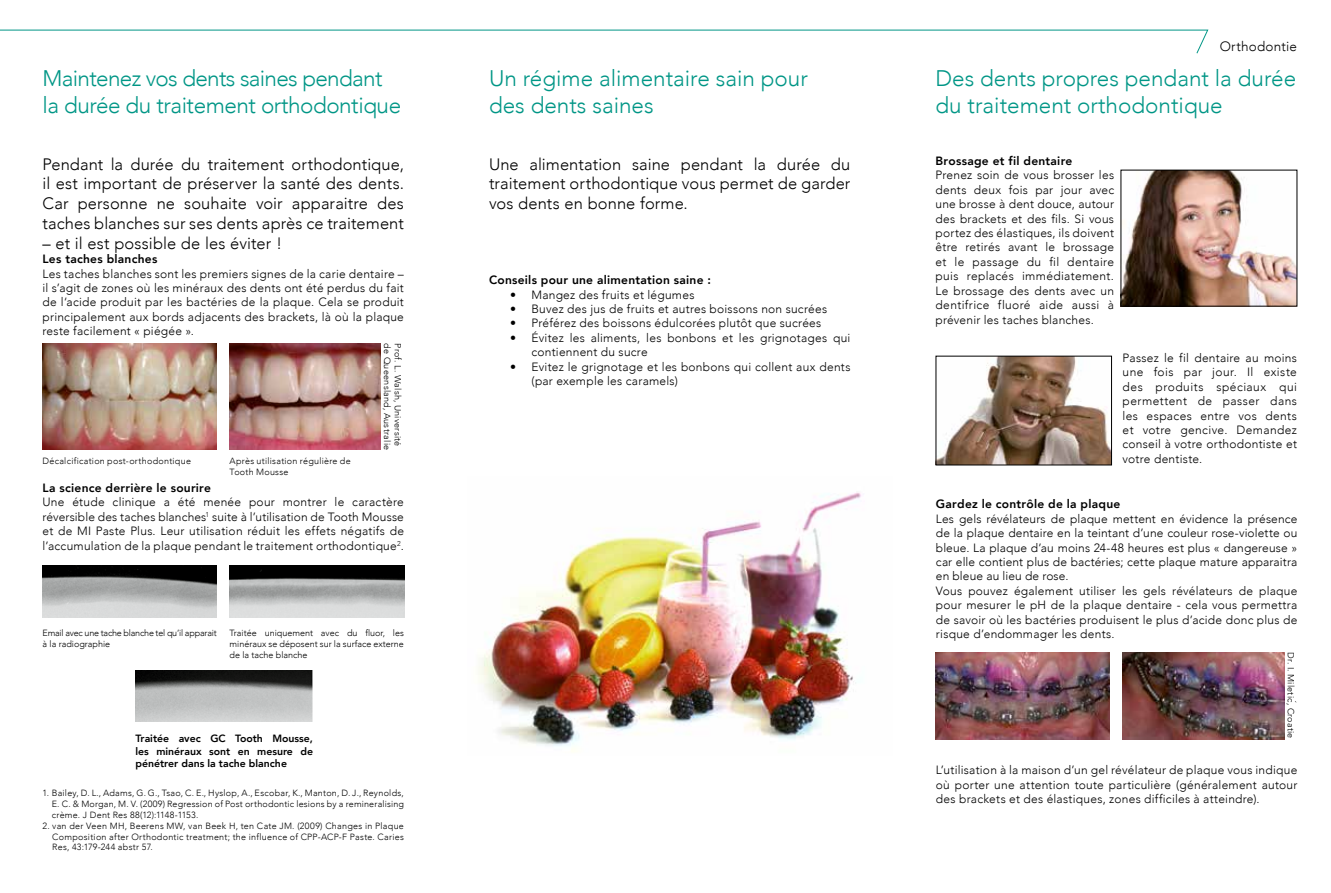
<style>
.page{position:relative;width:1331px;height:893px;background:#fff}
.page>*{position:absolute;margin:0;border:0;box-sizing:border-box;transform-origin:0 0}
.t1{font:300 22.5px/27px "Avenir";color:#009686}
.t2{font:300 22.5px/27px "Avenir";letter-spacing:-.025em;color:#009686}
.t3{font:300 16.5px/19.8px "Avenir";letter-spacing:.005em;color:#000;text-align:justify}
.t4{font:300 13.5px "Avenir";letter-spacing:.015em;color:#000}
.t5{font:300 12px/14.4px "Avenir";letter-spacing:.015em;color:#000;text-align:justify}
.t6{font:800 12px "Avenir";letter-spacing:.02em;color:#000}
.t7{font:800 10.5px/12.6px "Avenir";color:#000;text-align:justify}
.t8{font:300 9px/10.8px "Avenir";letter-spacing:.02em;color:#000;text-align:justify}
.t9{font:300 9px/10.8px "Avenir";letter-spacing:-.02em;color:#000}
</style>
<div class="page">
<img style="left:1122px;top:172px;width:173px;height:133px">
<div style="left:1120px;top:170px;width:177px;height:137px;border:1px solid #000"></div>
<img style="left:937px;top:358px;width:173px;height:105px">
<div style="left:935px;top:356px;width:177px;height:109px;border:1px solid #000"></div>
<img style="left:43px;top:343px;width:174px;height:106px">
<img style="left:43px;top:566px;width:174px;height:52px">
<img style="left:136px;top:670px;width:176px;height:52px">
<img style="left:230px;top:566px;width:175px;height:52px">
<img style="left:230px;top:343px;width:150px;height:106px">
<img style="left:935px;top:652px;width:175px;height:87px">
<img style="left:1123px;top:652px;width:161px;height:87px">
<img style="left:478px;top:492px;width:384px;height:260px">
<svg style="left:0;top:29px;width:1209px;height:25px"></svg>
<h1 class="t2" style="left:43px;top:65px;width:360px">Maintenez vos dents saines pendant la durée du traitement orthodontique</h1>
<h2 class="t3" style="left:43px;top:154px;width:363px">Pendant la durée du traitement orthodontique, il est important de préserver la santé des dents.<br>Car personne ne souhaite voir apparaitre des taches blanches sur ses dents après ce traitement</h2>
<h2 class="t3" style="left:43px;top:233px;width:241px">– et il est possible de les éviter !</h2>
<p class="t6" style="left:43px;top:250px;width:116px">Les taches blanches</p>
<p class="t5" style="left:43px;top:266px;width:363px">Les taches blanches sont les premiers signes de la carie dentaire – il s’agit de zones où les minéraux des dents ont été perdus du fait de l‘acide produit par les bactéries de la plaque. Cela se produit principalement aux bords adjacents des brackets, là où la plaque reste facilement « piégée ».</p>
<p class="t8" style="left:43px;top:455px;width:150px">Décalcification post-orthodontique</p>
<p class="t8" style="left:230px;top:455px;width:123px">Après utilisation régulière de<br>Tooth Mousse</p>
<p class="t8" style="left:393px;top:343px;width:108px;rotate:90deg">de Queensland, Australie</p>
<p class="t8" style="left:403px;top:343px;width:105px;rotate:90deg">Prof. L. Walsh, Université</p>
<p class="t6" style="left:43px;top:478px;width:170px">La science derrière le sourire</p>
<p class="t5" style="left:43px;top:495px;width:363px">Une étude clinique a été menée pour montrer le caractère réversible des taches blanches<sup>1</sup> suite à l’utilisation de Tooth Mousse et de MI Paste Plus. Leur utilisation réduit les effets négatifs de l’accumulation de la plaque pendant le traitement orthodontique<sup>2</sup>.</p>
<p class="t9" style="left:43px;top:628px;width:176px">Email avec une tache blanche tel qu’il apparait à la radiographie</p>
<p class="t8" style="left:230px;top:628px;width:176px">Traitée uniquement avec du fluor, les minéraux se déposent sur la surface externe de la tache blanche</p>
<p class="t7" style="left:136px;top:732px;width:179px">Traitée avec GC Tooth Mousse, les minéraux sont en mesure de pénétrer dans la tache blanche</p>
<p class="t8" style="left:52px;top:788px;width:354px;text-indent:-9px">1. Bailey, D. L., Adams, G. G., Tsao, C. E., Hyslop, A., Escobar, K., Manton, D. J., Reynolds, E. C. &amp; Morgan, M. V. (2009) Regression of Post orthodontic lesions by a remineralising crème. J Dent Res 88(12):1148-1153.</p>
<p class="t8" style="left:52px;top:820px;width:353px;text-indent:-10px">2. van der Veen MH, Beerens MW, van Beek H, ten Cate JM. (2009) Changes in Plaque Composition after Orthodontic treatment; the influence of CPP-ACP-F Paste. Caries Res, 43:179-244 abstr 57.</p>
<h1 class="t1" style="left:489px;top:65px;width:320px">Un régime alimentaire sain pour des dents saines</h1>
<h2 class="t3" style="left:489px;top:154px;width:363px">Une alimentation saine pendant la durée du traitement orthodontique vous permet de garder vos dents en bonne forme.</h2>
<p class="t6" style="left:489px;top:271px;width:224px">Conseils pour une alimentation saine :</p>
<p class="t5" style="left:510px;top:287px;width:186px">• Mangez des fruits et légumes</p>
<p class="t5" style="left:510px;top:302px;width:318px">• Buvez des jus de fruits et autres boissons non sucrées</p>
<p class="t5" style="left:510px;top:316px;width:313px">• Préférez des boissons édulcorées plutôt que sucrées</p>
<p class="t5" style="left:532px;top:330px;width:320px;text-indent:-21px">• Évitez les aliments, les bonbons et les grignotages qui contiennent du sucre</p>
<p class="t5" style="left:532px;top:359px;width:320px;text-indent:-21px">• Evitez le grignotage et les bonbons qui collent aux dents (par exemple les caramels)</p>
<p class="t4" style="left:1220px;top:38px;width:79px">Orthodontie</p>
<h1 class="t1" style="left:935px;top:65px;width:362px">Des dents propres pendant la durée du traitement orthodontique</h1>
<p class="t6" style="left:935px;top:152px;width:138px">Brossage et fil dentaire</p>
<p class="t5" style="left:935px;top:168px;width:180px">Prenez soin de vous brosser les dents deux fois par jour avec une brosse à dent douce, autour des brackets et des fils. Si vous portez des élastiques, ils doivent être retirés avant le brossage et le passage du fil dentaire puis replacés immédiatement.<br>Le brossage des dents avec un dentifrice fluoré aide aussi à prévenir les taches blanches.</p>
<p class="t5" style="left:1123px;top:351px;width:176px">Passez le fil dentaire au moins une fois par jour. Il existe des produits spéciaux qui permettent de passer dans les espaces entre vos dents et votre gencive. Demandez conseil à votre orthodontiste et votre dentiste.</p>
<p class="t6" style="left:936px;top:495px;width:186px">Gardez le contrôle de la plaque</p>
<p class="t5" style="left:936px;top:511px;width:363px;text-align:left">Les gels révélateurs de plaque mettent en évidence la présence de la plaque dentaire en la teintant d’une couleur rose-violette ou bleue. La plaque d’au moins 24-48 heures est plus « dangereuse » car elle contient plus de bactéries; cette plaque mature apparaitra en bleue au lieu de rose.<br>Vous pouvez également utiliser les gels révélateurs de plaque pour mesurer le pH de la plaque dentaire - cela vous permettra de savoir où les bactéries produisent le plus d’acide donc plus de risque d’endommager les dents.</p>
<p class="t8" style="left:1296px;top:652px;width:88px;rotate:90deg">Dr. I. Miletic, Croatie</p>
<p class="t5" style="left:936px;top:763px;width:363px">L’utilisation à la maison d’un gel révélateur de plaque vous indique où porter une attention toute particulière (généralement autour des brackets et des élastiques, zones difficiles à atteindre).</p>
</div>
